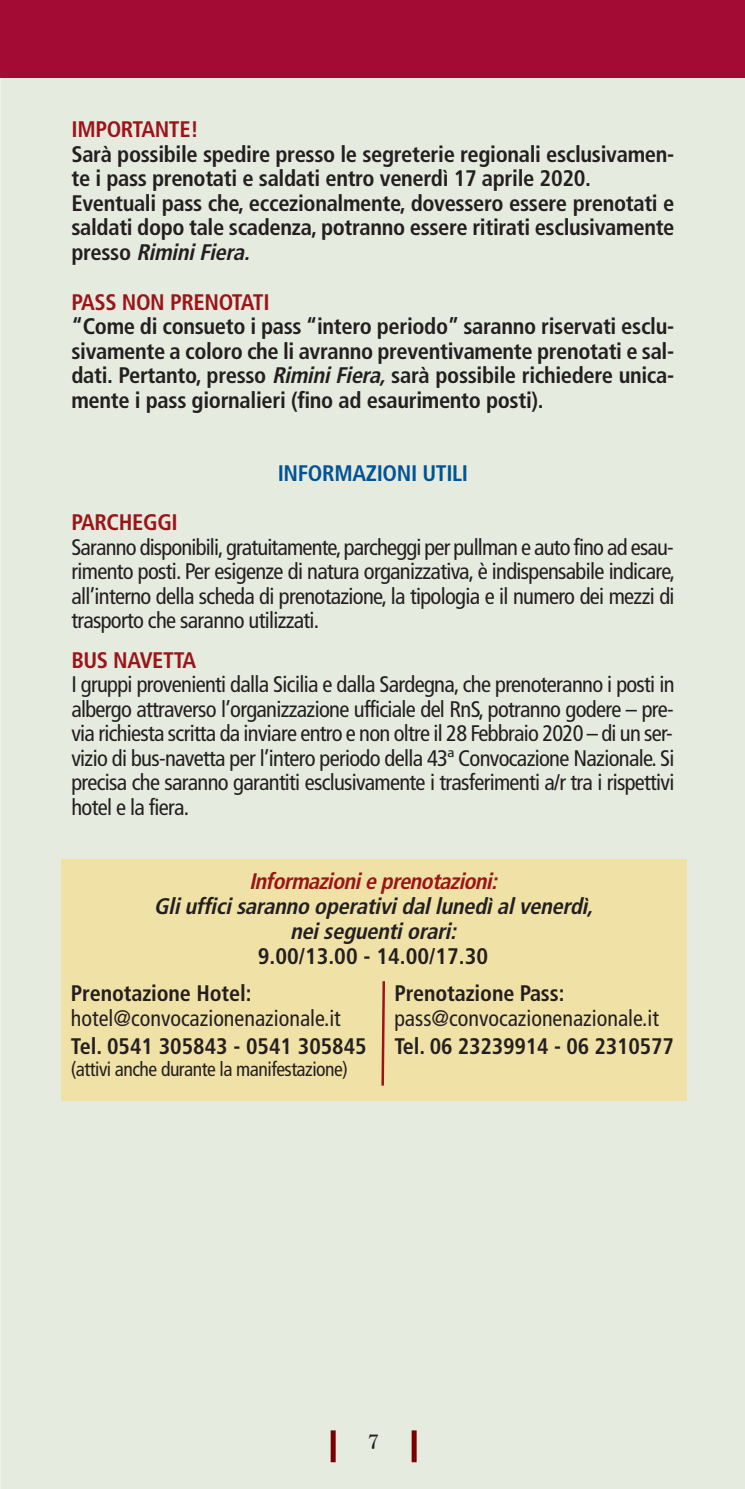
<style>
.page{position:relative;width:745px;height:1489px;background:#fff}
.page>*{position:absolute;margin:0;border:0;box-sizing:border-box;transform-origin:0 0}
.t1{font:condensed 22.5px/24.5px "Frutiger";letter-spacing:-.03em;color:#231f20;text-align:justify}
.t2{font:700 condensed 22.5px/24.5px "Frutiger";letter-spacing:-.015em;color:#231f20}
.t3{font:italic 700 condensed 22.5px/25px "Frutiger";color:#231f20;text-align:center}
.t4{font:condensed 22.5px "Frutiger";color:#231f20}
.t5{font:700 condensed 22.5px "Frutiger";letter-spacing:-.015em;color:#9c1418}
.t6{font:italic 700 condensed 22.5px "Frutiger";color:#9c1418}
.t7{font:700 condensed 22.5px "Frutiger";letter-spacing:-.015em;color:#005495}
.t8{font:condensed 20px "Frutiger";letter-spacing:-.025em;color:#231f20}
.s1{font-style:italic}
</style>
<div class="page">
<div style="left:0;top:59px;width:31px;height:1429px;background:#e6ebe0"></div>
<div style="left:2px;top:71px;width:742px;height:1417px;background:#e6ebe0"></div>
<div style="left:61px;top:859px;width:625px;height:241px;background:#f0e2a7"></div>
<div style="left:330px;top:1430px;width:5px;height:31px;background:#790100"></div>
<div style="left:411px;top:1430px;width:5px;height:31px;background:#790100"></div>
<div style="left:0;top:0;width:744px;height:78px;background:#a30a34"></div>
<svg style="left:381px;top:981px;width:4px;height:105px"></svg>
<p class="t5" style="left:71px;top:120px;width:129px">IMPORTANTE!</p>
<p class="t2" style="left:71px;top:144px;width:604px">Sarà possibile spedire presso le segreterie regionali esclusivamen&shy;te i pass prenotati e saldati entro venerdì 17 aprile 2020.<br>Eventuali pass che, eccezionalmente, dovessero essere prenotati e saldati dopo tale scadenza, potranno essere ritirati esclusivamente p r e s s o <span class="s1">Rimini Fiera.</span></p>
<p class="t5" style="left:71px;top:292px;width:199px">PASS NON PRENOTATI</p>
<p class="t2" style="left:71px;top:316px;width:604px;text-align:justify">“Come di consueto i pass “intero periodo” saranno riservati esclu&shy;sivamente a coloro che li avranno preventivamente prenotati e sal&shy;dati. Pertanto, presso <span class="s1">RiminiFiera,</span>sarà possibile richiedere unica&shy;mente i pass giornalieri (fino ad esaurimento posti).</p>
<p class="t7" style="left:277px;top:464px;width:192px">INFORMAZIONI UTILI</p>
<p class="t5" style="left:71px;top:513px;width:108px">PARCHEGGI</p>
<p class="t1" style="left:71px;top:536px;width:605px">Saranno disponibili,gratuitamente,parcheggi per pullman e auto fino ad esau&shy;rimento posti. Per esigenze di natura organizzativa, è indispensabile indicare, all’interno della scheda di prenotazione, la tipologia e il numero dei mezzi di trasporto che saranno utilizzati.</p>
<p class="t5" style="left:71px;top:650px;width:126px">BUS NAVETTA</p>
<p class="t1" style="left:71px;top:674px;width:604px">I gruppi provenienti dalla Sicilia e dalla Sardegna, che prenoteranno i posti in albergo attraverso l’organizzazione ufficiale del RnS, potranno godere – pre&shy;via richiesta scritta da inviare entro e non oltre il 28 Febbraio 2020 – di un ser&shy;vizio di bus-navetta per l’intero periodo della 43ª Convocazione Nazionale. Si precisa che saranno garantiti esclusivamente i trasferimenti a/r tra i rispettivi hotel e la fiera.</p>
<p class="t6" style="left:249px;top:871px;width:254px">Informazioni e prenotazioni:</p>
<p class="t3" style="left:154px;top:895px;width:445px">Gli uffici saranno operativi dal lunedì al venerdì, nei seguenti orari:</p>
<p class="t2" style="left:258px;top:945px;width:232px">9.00/13.00 - 14.00/17.30</p>
<p class="t2" style="left:71px;top:983px;width:182px">Prenotazione Hotel:</p>
<p class="t4" style="left:71px;top:1009px;width:271px">hotel@convocazionenazionale.it</p>
<p class="t2" style="left:71px;top:1035px;width:297px">Tel. 0541 305843 - 0541 305845</p>
<p class="t8" style="left:71px;top:1061px;width:278px">(attivi anche durante la manifestazione)</p>
<p class="t2" style="left:394px;top:983px;width:171px">Prenotazione Pass:</p>
<p class="t4" style="left:394px;top:1009px;width:266px">pass@convocazionenazionale.it</p>
<p class="t2" style="left:394px;top:1035px;width:281px">Tel. 06 23239914 - 06 2310577</p>
</div>
